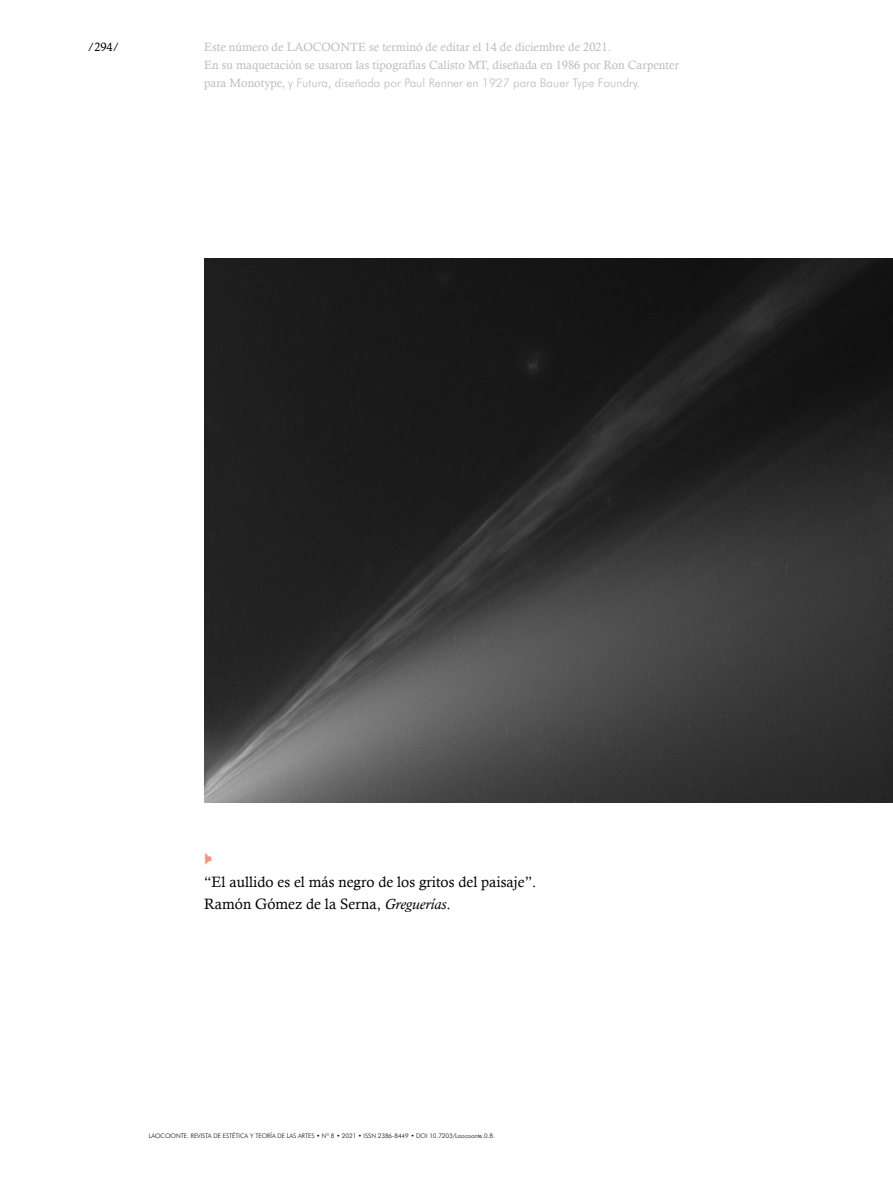
<style>
.page{position:relative;width:893px;height:1191px;background:#fff}
.page>*{position:absolute;margin:0;border:0;box-sizing:border-box;transform-origin:0 0}
.t1{font:15px/22.5px "Calisto";color:#000}
.t2{font:12px/18px "Calisto";color:#bcbcbc}
.t3{font:300 12px "Futura BT";color:#bcbcbc}
.t4{font:12px "Calisto";color:#000}
.t5{font:300 6.3px "Futura BT";letter-spacing:-.005em;color:#000}
.s1{font-family:"Calisto";font-weight:400}
.s2{font-style:italic}
</style>
<div class="page">
<img style="left:204px;top:258px;width:689px;height:544px">
<p class="t4" style="left:88px;top:40px;width:33px">/294/</p>
<p class="t2" style="left:204px;top:38px;width:476px">Este número de LAOCOONTE se terminó de editar el 14 de diciembre de 2021.<br>En su maquetación se usaron las tipografías Calisto MT, diseñada en 1986 por Ron Carpenter</p>
<p class="t3" style="left:204px;top:76px;width:438px"><span class="s1">para Monotype,</span> y Futura, diseñada por Paul Renner en 1927 para Bauer Type Foundry.</p>
<p class="t1" style="left:204px;top:870px;width:334px">“El aullido es el más negro de los gritos del paisaje”.<br>Ramón Gómez de la Serna, <span class="s2">Greguerías</span>.</p>
<p class="t5" style="left:149px;top:1132px;width:348px">LAOCOONTE. REVISTA DE ESTÉTICA Y TEORÍA DE LAS ARTES • Nº 8 • 2021 • ISSN 2386-8449 • DOI 10.7203/Laocoonte.0.8.</p>
</div>
